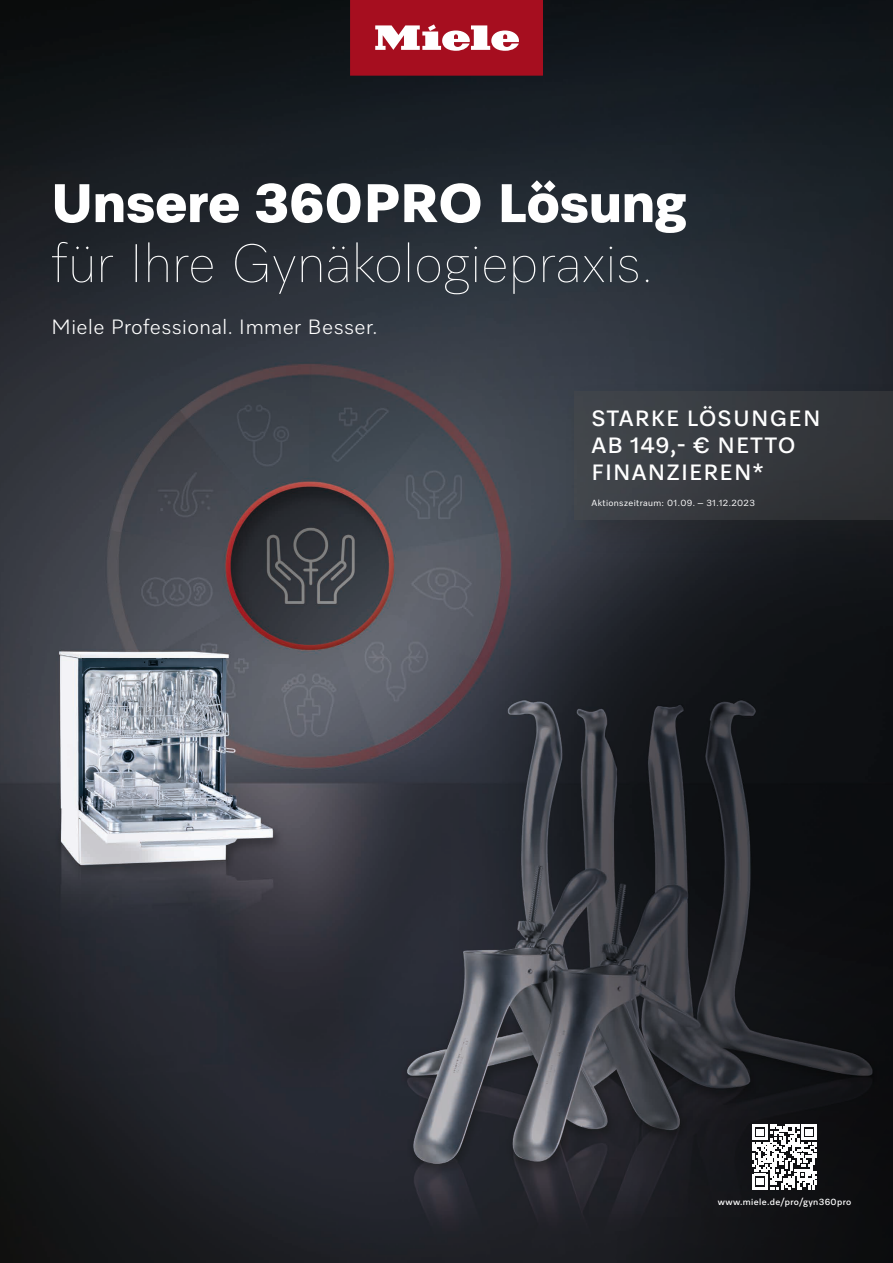
<style>
.page{position:relative;width:893px;height:1263px;background:#fff}
.page>*{position:absolute;margin:0;border:0;box-sizing:border-box;transform-origin:0 0}
.t1{font:100 55.5px "Miele Elements";letter-spacing:-.015em;color:#fff}
.t2{font:800 55.5px "Miele Elements";letter-spacing:-.005em;color:#fff}
.t3{font:600 22.5px/27px "Miele Elements";letter-spacing:.05em;color:#fff}
.t4{font:300 21px "Miele Elements";letter-spacing:.02em;color:#fff}
.t5{font:9px "Miele Elements";letter-spacing:.04em;color:#fff}
.t6{font:600 9px "Miele Elements";letter-spacing:.04em;color:#fff}
</style>
<div class="page">
<img style="left:0;top:0;width:893px;height:1263px">
<svg style="left:558px;top:864px;width:335px;height:399px;background:#212226"></svg>
<svg style="left:350px;top:0;width:193px;height:76px;background:#b23241"></svg>
<div style="left:563px;top:380px;width:330px;height:177px;background:#1d1d1b;opacity:.75"></div>
<div style="left:574px;top:392px;width:319px;height:128px;background:#383a40"></div>
<svg style="left:752px;top:1124px;width:65px;height:65px"></svg>
<h1 class="t2" style="left:51px;top:168px;width:637px">Unsere 360PRO Lösung</h1>
<h1 class="t1" style="left:51px;top:228px;width:603px">für Ihre Gynäkologiepraxis.</h1>
<p class="t4" style="left:51px;top:313px;width:328px">Miele Professional. Immer Besser.</p>
<p class="t3" style="left:592px;top:404px;width:230px">STARKE LÖSUNGEN<br>AB 149,- € NETTO<br>FINANZIEREN*</p>
<p class="t5" style="left:592px;top:497px;width:165px">Aktionszeitraum: 01.09. – 31.12.2023</p>
<p class="t6" style="left:718px;top:1196px;width:135px">www.miele.de/pro/gyn360pro</p>
</div>
